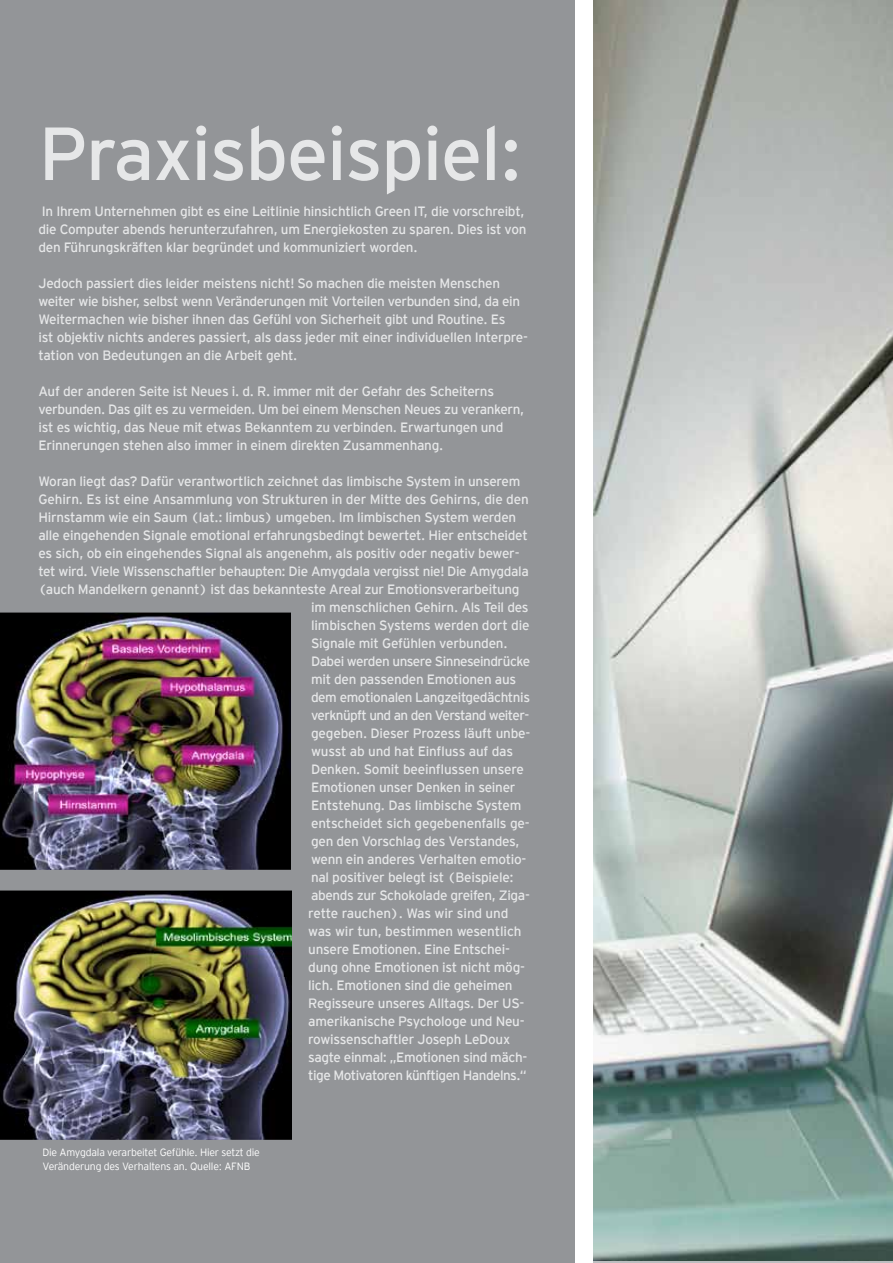
<style>
.page{position:relative;width:893px;height:1263px;background:#fff}
.page>*{position:absolute;margin:0;border:0;box-sizing:border-box;transform-origin:0 0}
.t1{font:75px "EY Interstate";letter-spacing:-.02em;color:#e6e7e8}
.t2{font:13.5px/18px "EY Interstate";letter-spacing:-.02em;color:#e6e7e8}
.t3{font:13.5px "EY Interstate";letter-spacing:-.04em;color:#e6e7e8}
.t4{font:13.5px "EY Interstate";letter-spacing:-.045em;color:#e6e7e8}
.t5{font:300 10.5px/13.5px "EY Interstate";letter-spacing:-.02em;color:#fff}
</style>
<div class="page">
<div style="left:0;top:0;width:575px;height:1263px;background:#939598"></div>
<img style="left:0;top:613px;width:290px;height:257px">
<img style="left:0;top:891px;width:291px;height:248px">
<img style="left:594px;top:0;width:299px;height:1260px">
<h1 class="t1" style="left:39px;top:100px;width:485px">Praxisbeispiel:</h1>
<p class="t2" style="left:39px;top:201px;width:490px">In Ihrem Unternehmen gibt es eine Leitlinie hinsichtlich Green IT, die vorschreibt, die Computer abends herunterzufahren, um Energiekosten zu sparen. Dies ist von den Führungskräften klar begründet und kommuniziert worden.</p>
<p class="t2" style="left:39px;top:273px;width:491px">Jedoch passiert dies leider meistens nicht! So machen die meisten Menschen weiter wie bisher, selbst wenn Veränderungen mit Vorteilen verbunden sind, da ein Weitermachen wie bisher ihnen das Gefühl von Sicherheit gibt und Routine. Es<br>ist objektiv nichts anderes passiert, als dass jeder mit einer individuellen Interpre&shy;tation von Bedeutungen an die Arbeit geht.</p>
<p class="t2" style="left:39px;top:381px;width:487px">Auf der anderen Seite ist Neues i. d. R. immer mit der Gefahr des Scheiterns verbunden. Das gilt es zu vermeiden. Um bei einem Menschen Neues zu verankern, ist es wichtig, das Neue mit etwas Bekanntem zu verbinden. Erwartungen und Erinnerungen stehen also immer in einem direkten Zusammenhang.</p>
<p class="t2" style="left:39px;top:471px;width:483px">Woran liegt das? Dafür verantwortlich zeichnet das limbische System in unserem</p>
<p class="t2" style="left:39px;top:489px;width:492px">Gehirn. Es ist eine Ansammlung von Strukturen in der Mitte des Gehirns, die den</p>
<p class="t2" style="left:39px;top:507px;width:479px">Hirnstamm wie ein Saum (lat.: limbus) umgeben. Im limbischen System werden</p>
<p class="t2" style="left:39px;top:525px;width:491px">alle eingehenden Signale emotional erfahrungsbedingt bewertet. Hier entscheidet</p>
<p class="t2" style="left:39px;top:543px;width:483px">es sich, ob ein eingehendes Signal als angenehm, als positiv oder negativ bewer-</p>
<p class="t2" style="left:39px;top:561px;width:492px">tet wird. Viele Wissenschaftler behaupten: Die Amygdala vergisst nie! Die Amygdala</p>
<p class="t2" style="left:39px;top:579px;width:482px">(auch Mandelkern genannt) ist das bekannteste Areal zur Emotionsverarbeitung</p>
<p class="t2" style="left:311px;top:597px;width:219px">im menschlichen Gehirn. Als Teil des</p>
<p class="t2" style="left:311px;top:615px;width:220px">limbischen Systems werden dort die</p>
<p class="t2" style="left:311px;top:633px;width:198px">Signale mit Gefühlen verbunden.</p>
<p class="t2" style="left:311px;top:651px;width:221px">Dabei werden unsere Sinneseindrücke</p>
<p class="t2" style="left:311px;top:669px;width:207px">mit den passenden Emotionen aus</p>
<p class="t2" style="left:311px;top:687px;width:221px">dem emotionalen Langzeitgedächtnis</p>
<p class="t4" style="left:311px;top:706px;width:220px">verknüpft und an den Verstand weiter-</p>
<p class="t2" style="left:311px;top:723px;width:221px">gegeben. Dieser Prozess läuft unbe-</p>
<p class="t2" style="left:311px;top:741px;width:204px">wusst ab und hat Einfluss auf das</p>
<p class="t2" style="left:311px;top:759px;width:215px">Denken. Somit beeinflussen unsere</p>
<p class="t2" style="left:311px;top:777px;width:206px">Emotionen unser Denken in seiner</p>
<p class="t2" style="left:311px;top:795px;width:212px">Entstehung. Das limbische System</p>
<p class="t2" style="left:311px;top:813px;width:220px">entscheidet sich gegebenenfalls ge-</p>
<p class="t2" style="left:311px;top:831px;width:210px">gen den Vorschlag des Verstandes,</p>
<p class="t2" style="left:311px;top:849px;width:217px">wenn ein anderes Verhalten emotio-</p>
<p class="t2" style="left:311px;top:867px;width:204px">nal positiver belegt ist (Beispiele:</p>
<p class="t2" style="left:311px;top:885px;width:220px">abends zur Schokolade greifen, Ziga-</p>
<p class="t2" style="left:308px;top:903px;width:202px">rette rauchen). Was wir sind und</p>
<p class="t2" style="left:308px;top:921px;width:215px">was wir tun, bestimmen wesentlich</p>
<p class="t2" style="left:308px;top:939px;width:203px">unsere Emotionen. Eine Entschei-</p>
<p class="t2" style="left:308px;top:957px;width:218px">dung ohne Emotionen ist nicht mög-</p>
<p class="t2" style="left:308px;top:975px;width:206px">lich. Emotionen sind die geheimen</p>
<p class="t2" style="left:308px;top:993px;width:217px">Regisseure unseres Alltags. Der US-</p>
<p class="t2" style="left:308px;top:1011px;width:218px">amerikanische Psychologe und Neu-</p>
<p class="t2" style="left:308px;top:1029px;width:203px">rowissenschaftler Joseph LeDoux</p>
<p class="t2" style="left:308px;top:1047px;width:221px">sagte einmal: „Emotionen sind mäch-</p>
<p class="t3" style="left:308px;top:1065px;width:220px">tige Motivatoren künftigen Handelns.“</p>
<p class="t5" style="left:43px;top:1146px;width:219px">Die Amygdala verarbeitet Gefühle. Hier setzt die<br>Veränderung des Verhaltens an. Quelle: AFNB</p>
</div>
